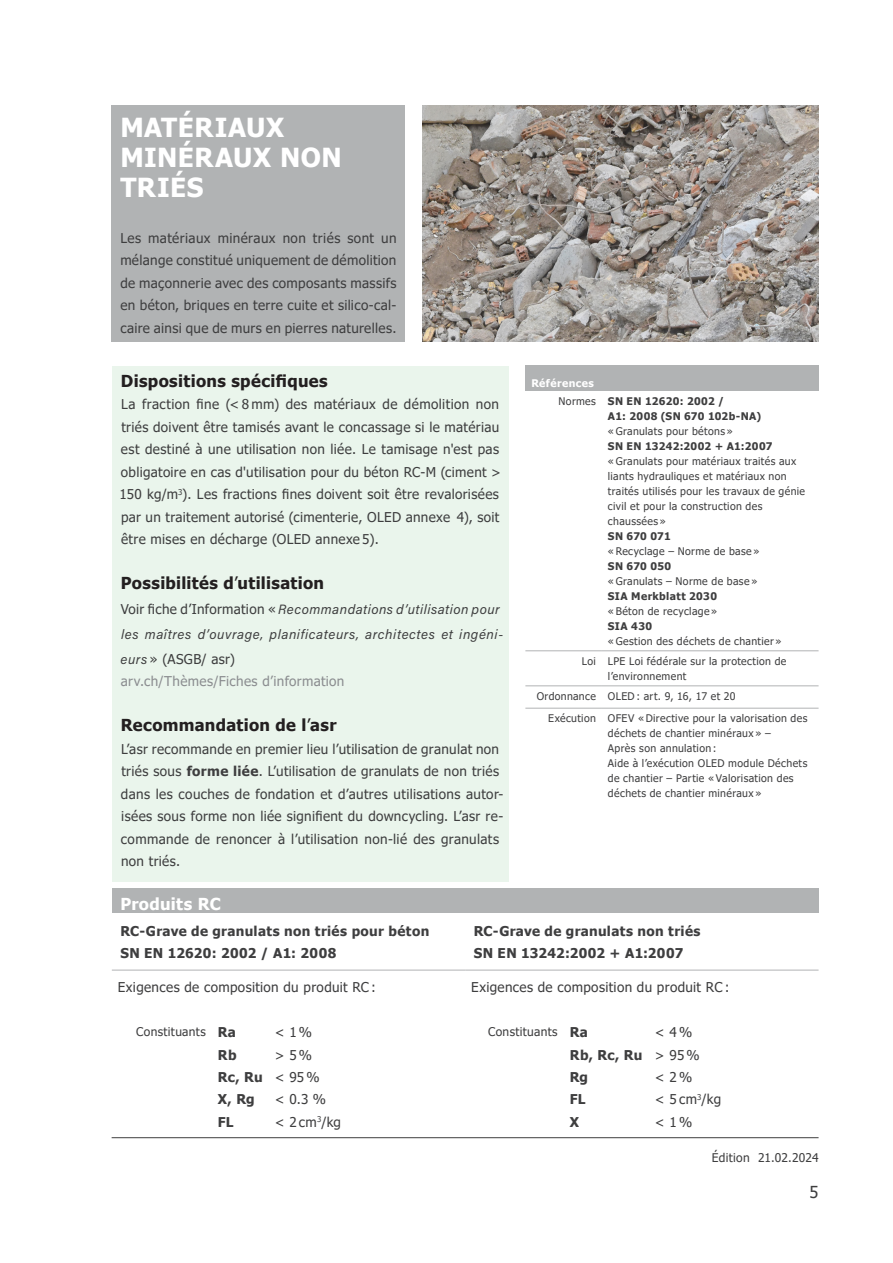
<style>
.page{position:relative;width:893px;height:1263px;background:#fff}
.page>*{position:absolute;margin:0;border:0;box-sizing:border-box;transform-origin:0 0}
.Profiltitel{font:700 26.25px/30px "Tahoma";letter-spacing:.02em;color:#fff}
.Tabellenschrift_Titel_schwarz{font:700 16.5px "Tahoma";letter-spacing:.02em;color:#231f20}
.Tabellenschrift_Titel{font:700 16.5px "Tahoma";letter-spacing:.015em;color:#fff}
.t1{font:16.5px "Tahoma";color:#3e3e3f}
.Tabellenschrift{font:13.5px/22.5px "Tahoma";letter-spacing:.025em;color:#3e3e3f}
.Tabellenschrift-2{font:13.5px/24.8px "Acumin Variable Concept";letter-spacing:.04em;color:#3e3e3f}
.Tabellenschrift-3{font:700 13.5px "Tahoma";letter-spacing:.025em;color:#3e3e3f}
.Absenderadresse{font:13.5px "Tahoma";letter-spacing:.01em;color:#3e3e3f}
.Tabellenschrift-4{font:13.5px "Tahoma";letter-spacing:.025em;color:#8b8d90}
.Absenderadresse-2{font:700 13.5px "Tahoma";letter-spacing:.02em;color:#3e3e3f}
.Tabellenschrift-5{font:12px "Tahoma";letter-spacing:.025em;color:#3e3e3f}
.Tabellenschrift_klein{font:10.5px/15px "Tahoma";letter-spacing:.03em;color:#3e3e3f}
.Tabellenschrift_klein-2{font:700 10.5px "Tahoma";letter-spacing:.035em;color:#3e3e3f}
.Tabellenschrift_klein_Titel{font:700 10.5px "Tahoma";letter-spacing:.04em;color:#fff}
.s1{font-weight:400}
.s2{font-family:"Tahoma"}
.s3{font-weight:700}
</style>
<div class="page">
<hr style="left:112px;top:1137px;width:707px;height:1px;background:#3e3e3f">
<div style="left:112px;top:105px;width:293px;height:236px;background:#b1b3b4"></div>
<img style="left:422px;top:105px;width:397px;height:236px">
<div style="left:112px;top:366px;width:396px;height:515px;background:#eaf5ec"></div>
<div style="left:112px;top:888px;width:707px;height:25px;background:#b1b3b4"></div>
<hr style="left:112px;top:970px;width:353px;height:1px;background:#b1b3b4">
<hr style="left:465px;top:970px;width:354px;height:1px;background:#b1b3b4">
<div style="left:525px;top:366px;width:294px;height:25px;background:#b1b3b4"></div>
<hr style="left:525px;top:650px;width:77px;height:1px;background:#b1b3b4">
<hr style="left:602px;top:650px;width:217px;height:1px;background:#b1b3b4">
<hr style="left:525px;top:685px;width:77px;height:1px;background:#b1b3b4">
<hr style="left:602px;top:685px;width:217px;height:1px;background:#b1b3b4">
<hr style="left:525px;top:708px;width:77px;height:1px;background:#b1b3b4">
<hr style="left:602px;top:708px;width:217px;height:1px;background:#b1b3b4">
<p class="Profiltitel" style="left:120px;top:114px;width:223px">MATÉRIAUX<br>MINÉRAUX NON<br>TRIÉS</p>
<p class="Tabellenschrift" style="left:120px;top:227px;width:278px;text-align:justify">Les matériaux minéraux non triés sont un mélange constitué uniquement de démolition de maçonnerie avec des composants massifs en béton, briques en terre cuite et silico-cal&shy;caire ainsi que de murs en pierres naturelles.</p>
<p class="Tabellenschrift_Titel_schwarz" style="left:121px;top:369px;width:208px">Dispositions spécifiques</p>
<p class="Tabellenschrift" style="left:120px;top:394px;width:383px">La fraction fine (&lt; 8 mm) des matériaux de démolition non triés doivent être tamisés avant le concassage si le matériau est destiné à une utilisation non liée. Le tamisage n'est pas obligatoire en cas d'utilisation pour du béton RC-M (ciment &gt; 150 kg/m<sup>3</sup>). Les fractions fines doivent soit être revalorisées par un traitement autorisé (cimenterie, OLED annexe 4), soit être mises en décharge (OLED annexe 5).</p>
<p class="Tabellenschrift_Titel_schwarz" style="left:121px;top:572px;width:205px">Possibilités d<span class="s1">’</span>utilisation</p>
<p class="Tabellenschrift-2" style="left:121px;top:596px;width:384px"><span class="s2">Voir fiche d’Information «</span> Recommandations d’utilisation pour les maîtres d’ouvrage, planificateurs, architectes et ingéni&shy;eurs <span class="s2">» (ASGB/ asr)</span></p>
<p class="Tabellenschrift-4" style="left:121px;top:672px;width:225px">arv.ch/Thèmes/Fiches d’information</p>
<p class="Tabellenschrift_Titel_schwarz" style="left:121px;top:713px;width:217px">Recommandation de l<span class="s1">’</span>asr</p>
<p class="Tabellenschrift" style="left:121px;top:738px;width:384px">L’asr recommande en premier lieu l’utilisation de granulat non triés sous <span class="s3">forme liée</span>. L’utilisation de granulats de non triés dans les couches de fondation et d’autres utilisations autor&shy;isées sous forme non liée signifient du downcycling. L’asr re&shy;commande de renoncer à l’utilisation non-lié des granulats non triés.</p>
<p class="Tabellenschrift_Titel" style="left:120px;top:892px;width:102px">Produits RC</p>
<p class="Tabellenschrift-3" style="left:120px;top:921px;width:310px">RC-Grave de granulats non triés pour béton</p>
<p class="Tabellenschrift-3" style="left:120px;top:944px;width:218px">SN EN 12620: 2002 / A1: 2008</p>
<p class="Tabellenschrift_klein_Titel" style="left:531px;top:376px;width:64px">Références</p>
<p class="Tabellenschrift_klein" style="left:559px;top:394px;width:39px">Normes</p>
<p class="Tabellenschrift_klein-2" style="left:608px;top:394px;width:118px">SN EN 12620: 2002 /</p>
<p class="Tabellenschrift_klein-2" style="left:608px;top:409px;width:155px">A1: 2008 (SN 670 102b-NA)</p>
<p class="Tabellenschrift_klein" style="left:608px;top:424px;width:126px">«Granulats pour bétons »</p>
<p class="Tabellenschrift_klein-2" style="left:608px;top:439px;width:166px">SN EN 13242:2002 + A1:2007</p>
<p class="Tabellenschrift_klein" style="left:608px;top:454px;width:199px">«Granulats pour matériaux traités aux liants hydrauliques et matériaux non traités utilisés pour les travaux de génie civil et pour la construction des chaussées »</p>
<p class="Tabellenschrift_klein-2" style="left:608px;top:529px;width:64px">SN 670 071</p>
<p class="Tabellenschrift_klein" style="left:608px;top:544px;width:153px">« Recyclage – Norme de base »</p>
<p class="Tabellenschrift_klein-2" style="left:608px;top:559px;width:65px">SN 670 050</p>
<p class="Tabellenschrift_klein" style="left:608px;top:574px;width:151px">«Granulats – Norme de base »</p>
<p class="Tabellenschrift_klein-2" style="left:608px;top:589px;width:111px">SIA Merkblatt 2030</p>
<p class="Tabellenschrift_klein" style="left:608px;top:604px;width:111px">« Béton de recyclage »</p>
<p class="Tabellenschrift_klein-2" style="left:608px;top:619px;width:46px">SIA 430</p>
<p class="Tabellenschrift_klein" style="left:608px;top:634px;width:175px">«Gestion des déchets de chantier »</p>
<p class="Tabellenschrift_klein" style="left:582px;top:654px;width:16px">Loi</p>
<p class="Tabellenschrift_klein" style="left:608px;top:654px;width:180px">LPE Loi fédérale sur la protection de l’environnement</p>
<p class="Tabellenschrift_klein" style="left:537px;top:689px;width:61px">Ordonnance</p>
<p class="Tabellenschrift_klein" style="left:608px;top:689px;width:129px">OLED: art. 9, 16, 17 et 20</p>
<p class="Tabellenschrift_klein" style="left:548px;top:711px;width:49px">Exécution</p>
<p class="Tabellenschrift_klein" style="left:608px;top:711px;width:201px">OFEV «Directive pour la valorisation des déchets de chantier minéraux » –</p>
<p class="Tabellenschrift_klein" style="left:608px;top:741px;width:201px">Après son annulation :<br>Aide à l’exécution OLED module Déchets de chantier – Partie « Valorisation des déchets de chantier minéraux »</p>
<p class="Tabellenschrift-3" style="left:474px;top:921px;width:228px">RC-Grave de granulats non triés</p>
<p class="Tabellenschrift-3" style="left:474px;top:944px;width:211px">SN EN 13242:2002 + A1:2007</p>
<p class="Tabellenschrift" style="left:118px;top:977px;width:260px">Exigences de composition du produit RC :</p>
<p class="Tabellenschrift-5" style="left:136px;top:1024px;width:71px">Constituants</p>
<p class="Absenderadresse-2" style="left:218px;top:1023px;width:20px">Ra</p>
<p class="Absenderadresse" style="left:275px;top:1023px;width:39px">&lt; 1%</p>
<p class="Absenderadresse-2" style="left:218px;top:1045px;width:20px">Rb</p>
<p class="Absenderadresse" style="left:275px;top:1045px;width:39px">&gt; 5%</p>
<p class="Absenderadresse-2" style="left:218px;top:1067px;width:46px">Rc, Ru</p>
<p class="Absenderadresse" style="left:275px;top:1068px;width:46px">&lt; 95%</p>
<p class="Absenderadresse-2" style="left:218px;top:1090px;width:39px">X, Rg</p>
<p class="Absenderadresse" style="left:275px;top:1090px;width:53px">&lt; 0.3 %</p>
<p class="Absenderadresse-2" style="left:218px;top:1112px;width:17px">FL</p>
<p class="Absenderadresse" style="left:275px;top:1112px;width:68px">&lt; 2 cm<sup>3</sup>/kg</p>
<p class="Tabellenschrift" style="left:471px;top:977px;width:260px">Exigences de composition du produit RC :</p>
<p class="Tabellenschrift-5" style="left:488px;top:1024px;width:71px">Constituants</p>
<p class="Absenderadresse-2" style="left:570px;top:1023px;width:20px">Ra</p>
<p class="Absenderadresse" style="left:655px;top:1023px;width:39px">&lt; 4%</p>
<p class="Absenderadresse-2" style="left:570px;top:1045px;width:74px">Rb, Rc, Ru</p>
<p class="Absenderadresse" style="left:655px;top:1045px;width:46px">&gt; 95%</p>
<p class="Absenderadresse-2" style="left:570px;top:1067px;width:20px">Rg</p>
<p class="Absenderadresse" style="left:655px;top:1068px;width:39px">&lt; 2%</p>
<p class="Absenderadresse-2" style="left:570px;top:1090px;width:17px">FL</p>
<p class="Absenderadresse" style="left:655px;top:1090px;width:68px">&lt; 5 cm<sup>3</sup>/kg</p>
<p class="Absenderadresse-2" style="left:570px;top:1112px;width:11px">X</p>
<p class="Absenderadresse" style="left:655px;top:1112px;width:39px">&lt; 1%</p>
<p class="Tabellenschrift-5" style="left:712px;top:1150px;width:108px">Édition 21.02.2024</p>
<p class="t1" style="left:809px;top:1181px;width:11px">5</p>
</div>
